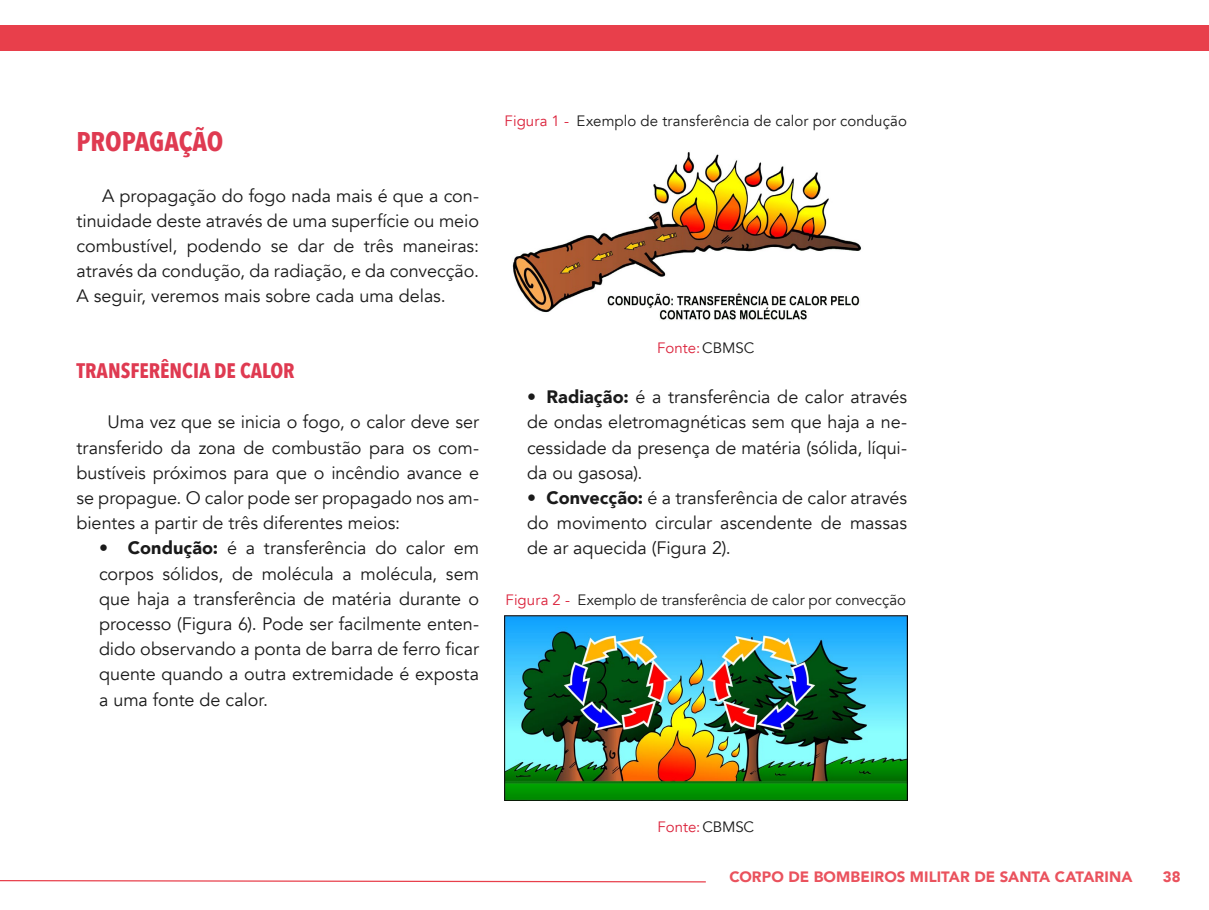
<style>
.page{position:relative;width:1209px;height:910px;background:#fff}
.page>*{position:absolute;margin:0;border:0;box-sizing:border-box;transform-origin:0 0}
.t1{font:700 27px "Avenir Next Condensed";letter-spacing:-.005em;color:#df3a51}
.t2{font:700 21px "Avenir Next Condensed";color:#df3a51}
.t3{font:18px/25.2px "Avenir";letter-spacing:-.005em;color:#1a1a1a;text-align:justify}
.t4{font:15px "Avenir";letter-spacing:.005em;color:#1a1a1a}
.t5{font:900 15px "Avenir";letter-spacing:.005em;color:#ea525d}
.t6{font:15px "Avenir";color:#db223b}
.s1{font-weight:900}
.s2{color:#db223b}
.s3{color:#1a1a1a}
</style>
<div class="page">
<div style="left:0;top:25px;width:1209px;height:26px;background:#e83f4b"></div>
<svg style="left:0;top:880px;width:706px;height:3px"></svg>
<img style="left:512px;top:152px;width:349px;height:168px">
<img style="left:505px;top:615px;width:402px;height:186px">
<h1 class="t1" style="left:77px;top:125px;width:148px">PROPAGAÇÃO</h1>
<p class="t3" style="left:77px;top:183px;width:404px;text-indent:26px">A propagação do fogo nada mais é que a con&shy;tinuidade deste através de uma superfície ou meio combustível, podendo se dar de três maneiras: através da condução, da radiação, e da convecção.<br>A seguir, veremos mais sobre cada uma delas.</p>
<p class="t2" style="left:77px;top:358px;width:220px">TRANSFERÊNCIA DE CALOR</p>
<p class="t3" style="left:77px;top:410px;width:404px;text-indent:31px">Uma vez que se inicia o fogo, o calor deve ser transferido da zona de combustão para os com&shy;bustíveis próximos para que o incêndio avance e se propague. O calor pode ser propagado nos am&shy;bientes a partir de três diferentes meios:</p>
<p class="t3" style="left:99px;top:536px;width:382px"><span class="s1">• Condução:</span> é a transferência do calor em corpos sólidos, de molécula a molécula, sem que haja a transferência de matéria durante o processo (Figura 6). Pode ser facilmente enten&shy;dido observando a ponta de barra de ferro ficar quente quando a outra extremidade é exposta a uma fonte de calor.</p>
<p class="t4" style="left:505px;top:112px;width:404px"><span class="s2">Figura 1 -</span> Exemplo de transferência de calor por condução</p>
<p class="t6" style="left:657px;top:339px;width:99px">Fonte:<span class="s3">CBMSC</span></p>
<p class="t3" style="left:527px;top:385px;width:382px"><span class="s1">• Radiação:</span> é a transferência de calor através de ondas eletromagnéticas sem que haja a ne&shy;cessidade da presença de matéria (sólida, líqui&shy;da ou gasosa).</p>
<p class="t3" style="left:527px;top:486px;width:382px"><span class="s1">• Convecção:</span> é a transferência de calor através do movimento circular ascendente de massas de ar aquecida (Figura 2).</p>
<p class="t4" style="left:506px;top:591px;width:402px"><span class="s2">Figura 2 -</span> Exemplo de transferência de calor por convecção</p>
<p class="t6" style="left:658px;top:817px;width:98px">Fonte:<span class="s3">CBMSC</span></p>
<p class="t5" style="left:729px;top:864px;width:405px">CORPO DE BOMBEIROS MILITAR DE SANTA CATARINA</p>
<p class="t5" style="left:1163px;top:864px;width:19px">38</p>
</div>
